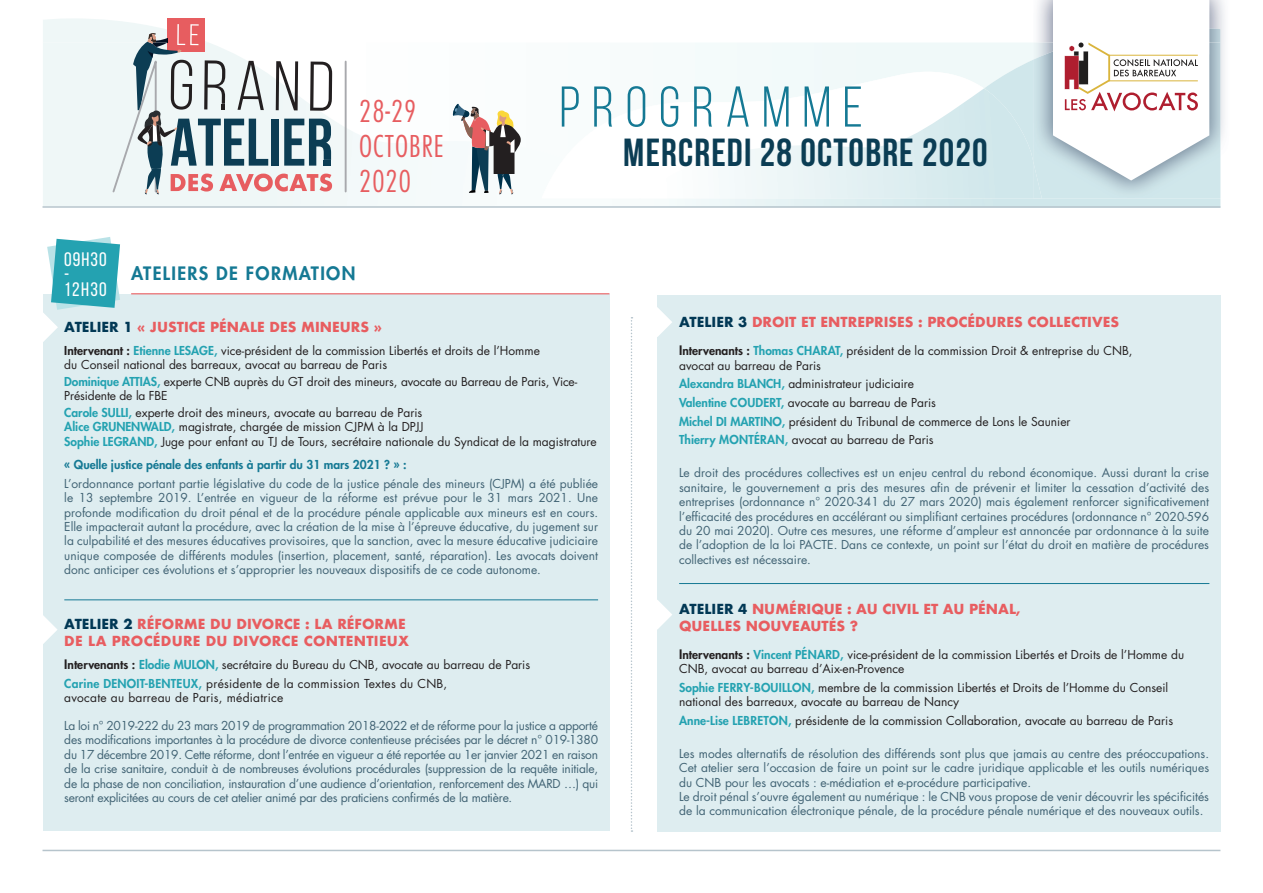
<style>
.page{position:relative;width:1263px;height:893px;background:#fff}
.page>*{position:absolute;margin:0;border:0;box-sizing:border-box;transform-origin:0 0}
.t1{font:57.3px "Bebas Neue";letter-spacing:.2em;color:#157994}
.t2{font:700 39.15px "Bebas Neue";letter-spacing:.03em;color:#0b3d54}
.t3{font:300 condensed 29.25px/35.1px "Futura";letter-spacing:.035em;color:#e75d60}
.t4{font:19.5px/15px "Bebas Neue";letter-spacing:.06em;color:#fff}
.t5{font:800 18px "Futura";letter-spacing:.075em;color:#157994}
.t6{font:700 13.5px/16.2px "Futura";color:#e85d60}
.t7{font:12px/14.4px "Futura";color:#416374;text-align:justify}
.t8{font:12px/14.4px "Futura";color:#231f20}
.t9{font:800 12px "Futura";color:#157994}
.t10{font:12px "Futura";letter-spacing:.02em;color:#231f20}
.s1{color:#013855}
.s2{font-weight:800}
.s3{font-weight:800;color:#24a2b1}
.s4{font-weight:800;font-size:12.75px}
</style>
<div class="page">
<div style="left:657px;top:296px;width:563px;height:536px;background:#deedf0"></div>
<div style="left:43px;top:294px;width:566px;height:536px;background:#deedf0"></div>
<img style="left:43px;top:60px;width:416px;height:146px">
<svg style="left:631px;top:317px;width:1px;height:515px"></svg>
<hr style="left:131px;top:293px;width:478px;height:1px;background:#e85d60">
<svg style="left:43px;top:237px;width:77px;height:105px"></svg>
<svg style="left:43px;top:615px;width:14px;height:29px"></svg>
<svg style="left:657px;top:307px;width:15px;height:30px"></svg>
<svg style="left:657px;top:600px;width:15px;height:30px"></svg>
<hr style="left:345px;top:62px;width:2px;height:129px;background:#a8a9ad">
<svg style="left:453px;top:104px;width:68px;height:91px"></svg>
<svg style="left:43px;top:18px;width:289px;height:177px"></svg>
<img style="left:1220px;top:0;width:5px;height:199px">
<svg style="left:669px;top:0;width:551px;height:206px"></svg>
<hr style="left:43px;top:850px;width:1177px;height:1px;background:#b6c4cc">
<hr style="left:43px;top:206px;width:1177px;height:2px;background:#b6c4cc">
<hr style="left:64px;top:599px;width:534px;height:1px;background:#157994">
<hr style="left:679px;top:583px;width:530px;height:1px;background:#157994">
<h3 class="t3" style="left:359px;top:94px;width:86px">28-29<br>OCTOBRE<br>2020</h3>
<h1 class="t1" style="left:559px;top:76px;width:305px">PROGRAMME</h1>
<h2 class="t2" style="left:623px;top:131px;width:366px">MERCREDI 28 0CTOBRE 2020</h2>
<h3 class="t4" style="left:64px;top:251px;width:44px">09H30 -<br>12h30</h3>
<p class="t6" style="left:64px;top:319px;width:319px"><span class="s1">ATELIER 1</span> « JUSTICE PÉNALE DES MINEURS »</p>
<p class="t8" style="left:64px;top:344px;width:477px"><span class="s2">Intervenant :</span> <span class="s3">Etienne LESAGE,</span> vice-président de la commission Libertés et droits de l’Homme du Conseil national des barreaux, avocat au barreau de Paris</p>
<p class="t8" style="left:64px;top:374px;width:514px"><span class="s3">Dominique ATTIAS,</span> experte CNB auprès du GT droit des mineurs, avocate au Barreau de Paris, Vice-<br>Présidente de la FBE</p>
<p class="t8" style="left:64px;top:405px;width:534px"><span class="s3">Carole SULLI,</span> experte droit des mineurs, avocate au barreau de Paris<br><span class="s3">Alice GRUNENWALD,</span> magistrate, chargée de mission CJPM à la DPJJ<br><span class="s3">Sophie LEGRAND,</span> Juge pour enfant au TJ de Tours, secrétaire nationale du Syndicat de la magistrature</p>
<p class="t9" style="left:64px;top:457px;width:344px">« Quelle justice pénale des enfants à partir du 31 mars 2021 ? » :</p>
<p class="t7" style="left:64px;top:476px;width:535px">L’ordonnance portant partie législative du code de la justice pénale des mineurs (CJPM) a été publiée le 13 septembre 2019. L’entrée en vigueur de la réforme est prévue pour le 31 mars 2021. Une profonde modification du droit pénal et de la procédure pénale applicable aux mineurs est en cours.<br>Elle impacterait autant la procédure, avec la création de la mise à l’épreuve éducative, du jugement sur la culpabilité et des mesures éducatives provisoires, que la sanction, avec la mesure éducative judiciaire unique composée de différents modules (insertion, placement, santé, réparation). Les avocats doivent donc anticiper ces évolutions et s’approprier les nouveaux dispositifs de ce code autonome.</p>
<p class="t6" style="left:64px;top:616px;width:346px"><span class="s1">ATELIER 2</span> RÉFORME DU DIVORCE : LA RÉFORME<br>DE LA PROCÉDURE DU DIVORCE CONTENTIEUX</p>
<p class="t8" style="left:64px;top:656px;width:467px;line-height:18.6px"><span class="s4">I</span><span class="s2">ntervenants :</span> <span class="s3">Elodie MULON,</span> secrétaire du Bureau du CNB, avocate au barreau de Paris<br><span class="s3">Carine DENOIT-BENTEUX,</span> présidente de la commission Textes du CNB,</p>
<p class="t10" style="left:64px;top:690px;width:221px">avocate au barreau de Paris, médiatrice</p>
<p class="t7" style="left:64px;top:719px;width:535px">La loi n° 2019-222 du 23 mars 2019 de programmation 2018-2022 et de réforme pour la justice a apporté des modifications importantes à la procédure de divorce contentieuse précisées par le décret n° 019-1380 du 17 décembre 2019. Cette réforme, dont l’entrée en vigueur a été reportée au 1er janvier 2021 en raison de la crise sanitaire, conduit à de nombreuses évolutions procédurales (suppression de la requête initiale, de la phase de non conciliation, instauration d’une audience d’orientation, renforcement des MARD …) qui seront explicitées au cours de cet atelier animé par des praticiens confirmés de la matière.</p>
<h3 class="t5" style="left:131px;top:262px;width:226px">ATELIERS DE FORMATION</h3>
<p class="t6" style="left:679px;top:314px;width:442px"><span class="s1">ATELIER 3</span> DROIT ET ENTREPRISES : PROCÉDURES COLLECTIVES</p>
<p class="t8" style="left:679px;top:344px;width:455px"><span class="s4">I</span><span class="s2">ntervenants :</span> <span class="s3">Thomas CHARAT,</span> président de la commission Droit &amp; entreprise du CNB, avocat au barreau de Paris</p>
<p class="t8" style="left:679px;top:375px;width:393px;line-height:18.6px"><span class="s3">Alexandra BLANCH,</span> administrateur judiciaire<br><span class="s3">Valentine COUDERT,</span> avocate au barreau de Paris<br><span class="s3">Michel DI MARTINO,</span> président du Tribunal de commerce de Lons le Saunier <span class="s3">Thierry MONTÉRAN,</span> avocat au barreau de Paris</p>
<p class="t7" style="left:679px;top:466px;width:531px">Le droit des procédures collectives est un enjeu central du rebond économique. Aussi durant la crise sanitaire, le gouvernement a pris des mesures afin de prévenir et limiter la cessation d’activité des entreprises (ordonnance n° 2020-341 du 27 mars 2020) mais également renforcer significativement l’efficacité des procédures en accélérant ou simplifiant certaines procédures (ordonnance n° 2020-596 du 20 mai 2020). Outre ces mesures, une réforme d’ampleur est annoncée par ordonnance à la suite de l’adoption de la loi PACTE. Dans ce contexte, un point sur l’état du droit en matière de procédures collectives est nécessaire.</p>
<p class="t6" style="left:679px;top:601px;width:343px"><span class="s1">ATELIER 4</span> NUMÉRIQUE : AU CIVIL ET AU PÉNAL,<br>QUELLES NOUVEAUTÉS ?</p>
<p class="t8" style="left:679px;top:647px;width:506px"><span class="s4">I</span><span class="s2">ntervenants :</span> <span class="s3">Vincent PÉNARD,</span> vice-président de la commission Libertés et Droits de l’Homme du<br>CNB, avocat au barreau d’Aix-en-Provence</p>
<p class="t8" style="left:679px;top:680px;width:491px"><span class="s3">Sophie FERRY-BOUILLON,</span> membre de la commission Libertés et Droits de l’Homme du Conseil national des barreaux, avocate au barreau de Nancy</p>
<p class="t8" style="left:679px;top:713px;width:495px"><span class="s3">Anne-Lise LEBRETON,</span> présidente de la commission Collaboration, avocate au barreau de Paris</p>
<p class="t7" style="left:679px;top:746px;width:531px;text-align:left">Les modes alternatifs de résolution des différends sont plus que jamais au centre des préoccupations.<br>Cet atelier sera l’occasion de faire un point sur le cadre juridique applicable et les outils numériques du CNB pour les avocats : e-médiation et e-procédure participative.<br>Le droit pénal s’ouvre également au numérique : le CNB vous propose de venir découvrir les spécificités de la communication électronique pénale, de la procédure pénale numérique et des nouveaux outils.</p>
</div>
